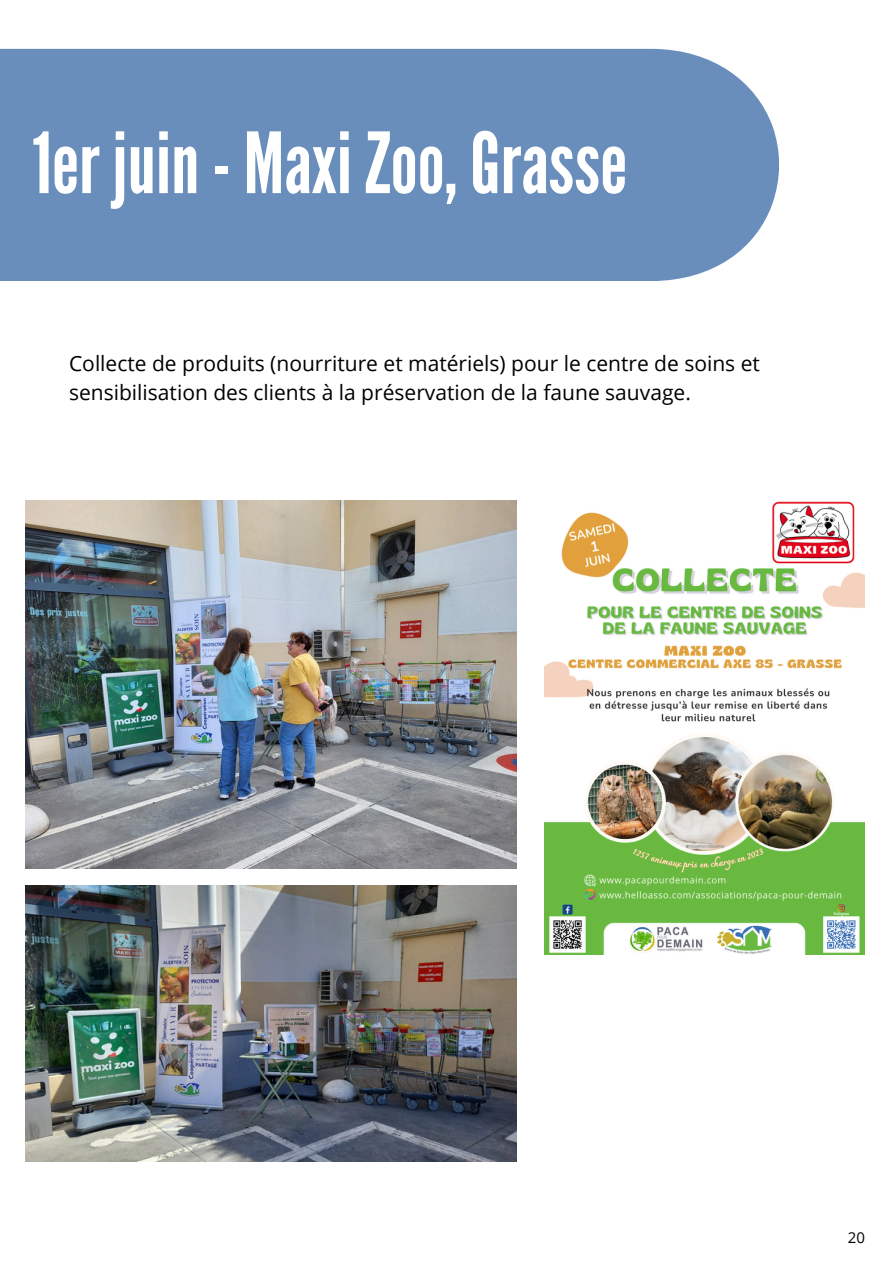
<style>
.page{position:relative;width:894px;height:1264px;background:#fff}
.page>*{position:absolute;margin:0;border:0;box-sizing:border-box;transform-origin:0 0}
.t1{font:84px "League Gothic";color:#fff}
.t2{font:21px/29.2px "Open Sans";color:#000}
.t3{font:15px "Open Sans";color:#000}
</style>
<div class="page">
<div style="left:0;top:49px;width:778px;height:232px;background:#6a8ebb"></div>
<img style="left:544px;top:501px;width:320px;height:453px">
<img style="left:25px;top:501px;width:491px;height:367px">
<img style="left:25px;top:885px;width:491px;height:276px">
<p class="t1" style="left:32px;top:114px;width:596px">1er juin- Maxi Zoo,Grasse</p>
<p class="t2" style="left:69px;top:348px;width:692px">Collecte de produits (nourriture et matériels) pour le centre de soins et sensibilisation des clients à la préservation de la faune sauvage.</p>
<h1 class="t3" style="left:847px;top:1226px;width:19px">20</h1>
</div>
